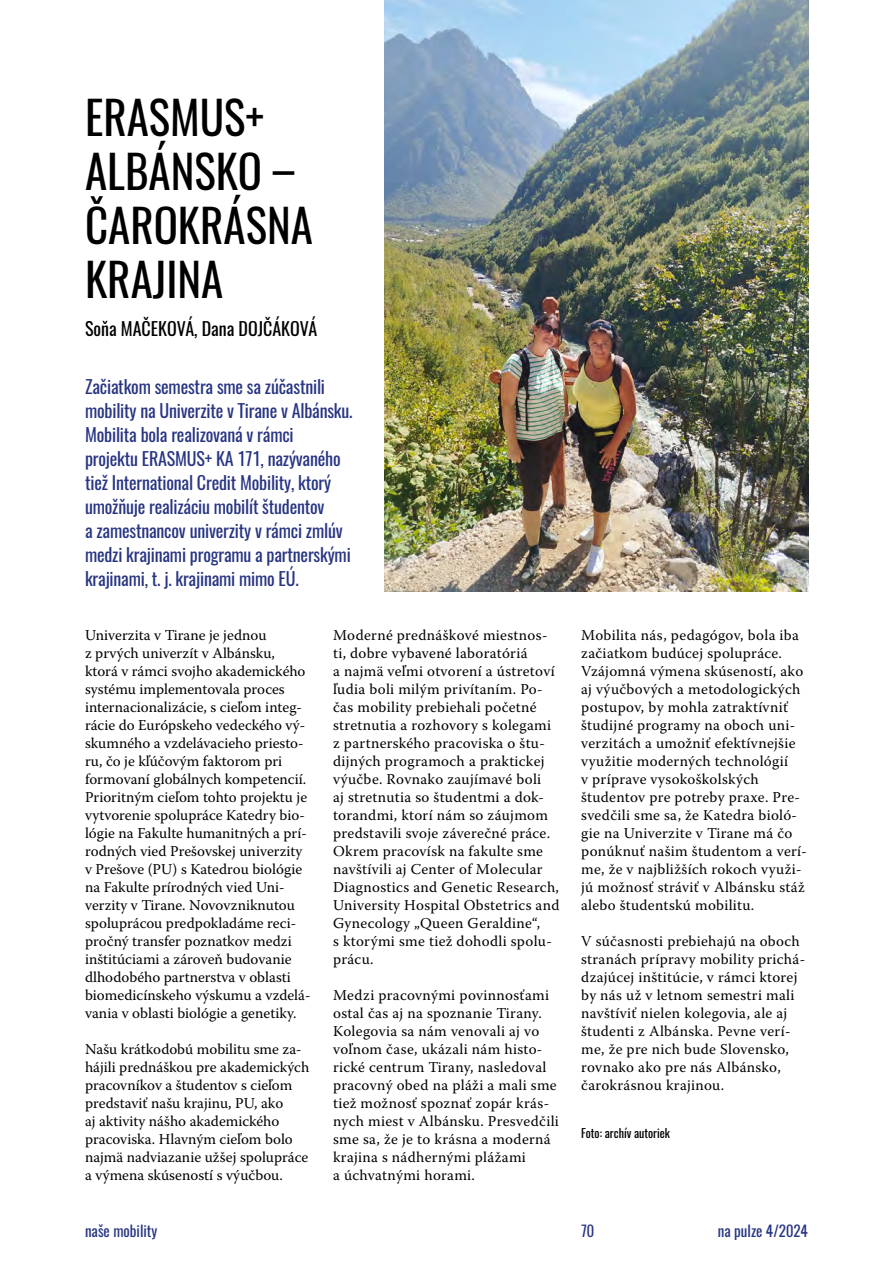
<style>
.page{position:relative;width:893px;height:1263px;background:#fff}
.page>*{position:absolute;margin:0;border:0;box-sizing:border-box;transform-origin:0 0}
.t1{font:45px/54px "Oswald";color:#000}
.t2{font:18px/24px "Oswald";letter-spacing:-.01em;color:#283583}
.t3{font:18px "Oswald";color:#000}
.t4{font:15px/18px "Warnock Pro";letter-spacing:.02em;color:#000}
.t5{font:15px/18px "Warnock Pro";color:#000}
.t6{font:15px "Oswald";color:#283583}
.t7{font:12px "Oswald";color:#000}
</style>
<div class="page">
<img style="left:384px;top:0;width:424px;height:592px">
<h1 class="t1" style="left:85px;top:91px;width:229px">ERASMUS+<br>ALBÁNSKO –<br>ČAROKRÁSNA<br>KRAJINA</h1>
<p class="t3" style="left:85px;top:316px;width:234px">Soňa MAČEKOVÁ, Dana DOJČÁKOVÁ</p>
<p class="t2" style="left:85px;top:375px;width:269px">Začiatkom semestra sme sa zúčastnili mobility na Univerzite v Tirane v Albánsku.<br>Mobilita bola realizovaná v rámci<br>projektu ERASMUS+ KA 171, nazývaného tiež International Credit Mobility, ktorý umožňuje realizáciu mobilít študentov<br>a zamestnancov univerzity v rámci zmlúv medzi krajinami programu a partnerskými krajinami, t. j. krajinami mimo EÚ.</p>
<p class="t5" style="left:85px;top:626px;width:227px">Univerzita v Tirane je jednou<br>z prvých univerzít v Albánsku, ktorá v rámci svojho akademického systému implementovala proces internacionalizácie, s cieľom integ&shy;rácie do Európskeho vedeckého vý&shy;skumného a vzdelávacieho priesto&shy;ru, čo je kľúčovým faktorom pri formovaní globálnych kompetencií.<br>Prioritným cieľom tohto projektu je vytvorenie spolupráce Katedry bio&shy;lógie na Fakulte humanitných a prí&shy;rodných vied Prešovskej univerzity v Prešove (PU) s Katedrou biológie na Fakulte prírodných vied Uni&shy;verzity v Tirane. Novovzniknutou spoluprácou predpokladáme reci&shy;pročný transfer poznatkov medzi inštitúciami a zároveň budovanie dlhodobého partnerstva v oblasti biomedicínskeho výskumu a vzdelá&shy;vania v oblasti biológie a genetiky.</p>
<p class="t5" style="left:85px;top:1040px;width:226px">Našu krátkodobú mobilitu sme za&shy;hájili prednáškou pre akademických pracovníkov a študentov s cieľom predstaviť našu krajinu, PU, ako<br>aj aktivity nášho akademického pracoviska. Hlavným cieľom bolo najmä nadviazanie užšej spolupráce a výmena skúseností s výučbou.</p>
<p class="t4" style="left:333px;top:626px;width:228px">Moderné prednáškové miestnos&shy;ti, dobre vybavené laboratóriá<br>a najmä veľmi otvorení a ústretoví ľudia boli milým privítaním. Po&shy;čas mobility prebiehali početné stretnutia a rozhovory s kolegami z partnerského pracoviska o štu&shy;dijných programoch a praktickej výučbe. Rovnako zaujímavé boli<br>aj stretnutia so študentmi a dok&shy;torandmi, ktorí nám so záujmom predstavili svoje záverečné práce.<br>Okrem pracovísk na fakulte sme navštívili aj Center of Molecular<br>Diagnostics and Genetic Research,<br>University Hospital Obstetrics and<br>Gynecology „Queen Geraldine“,<br>s ktorými sme tiež dohodli spolu&shy;prácu.</p>
<p class="t4" style="left:333px;top:986px;width:227px">Medzi pracovnými povinnosťami ostal čas aj na spoznanie Tirany.<br>Kolegovia sa nám venovali aj vo voľnom čase, ukázali nám histo&shy;rické centrum Tirany, nasledoval pracovný obed na pláži a mali sme tiež možnosť spoznať zopár krás&shy;nych miest v Albánsku. Presvedčili sme sa, že je to krásna a moderná krajina s nádhernými plážami<br>a úchvatnými horami.</p>
<p class="t4" style="left:581px;top:626px;width:227px">Mobilita nás, pedagógov, bola iba začiatkom budúcej spolupráce.<br>Vzájomná výmena skúseností, ako aj výučbových a metodologických postupov, by mohla zatraktívniť študijné programy na oboch uni&shy;verzitách a umožniť efektívnejšie využitie moderných technológií<br>v príprave vysokoškolských študentov pre potreby praxe. Pre&shy;svedčili sme sa, že Katedra bioló&shy;gie na Univerzite v Tirane má čo ponúknuť našim študentom a verí&shy;me, že v najbližších rokoch využi&shy;jú možnosť stráviť v Albánsku stáž alebo študentskú mobilitu.</p>
<p class="t4" style="left:581px;top:932px;width:226px">V súčasnosti prebiehajú na oboch stranách prípravy mobility prichá&shy;dzajúcej inštitúcie, v rámci ktorej by nás už v letnom semestri mali navštíviť nielen kolegovia, ale aj študenti z Albánska. Pevne verí&shy;me, že pre nich bude Slovensko, rovnako ako pre nás Albánsko, čarokrásnou krajinou.</p>
<p class="t7" style="left:581px;top:1125px;width:90px">Foto: archív autoriek</p>
<p class="t6" style="left:85px;top:1220px;width:74px">naše mobility</p>
<p class="t6" style="left:581px;top:1220px;width:15px">70</p>
<p class="t6" style="left:718px;top:1220px;width:92px">na pulze 4/2024</p>
</div>
